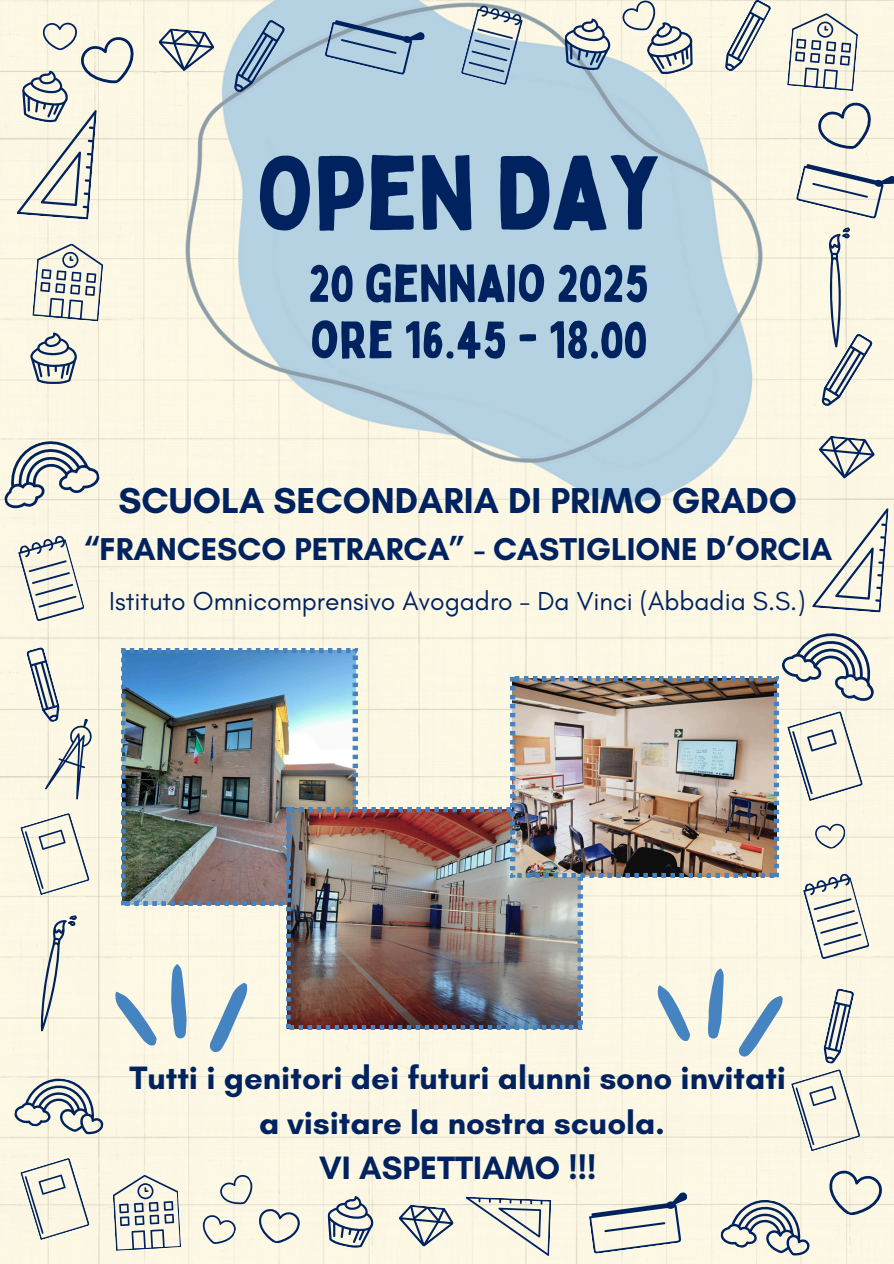
<style>
.page{position:relative;width:894px;height:1264px;background:#fff}
.page>*{position:absolute;margin:0;border:0;box-sizing:border-box;transform-origin:0 0}
.t1{font:102.75px "Bobby Jones";color:#002360}
.t2{font:51.6px/56.2px "Bobby Jones";color:#002360}
.t3{font:700 36.6px "Glacial Indifference";color:#002360}
.t4{font:700 33px/45px "Glacial Indifference";color:#002360;text-align:center}
.t5{font:700 32.25px "Glacial Indifference";color:#002360}
.t6{font:26.4px "Glacial Indifference";color:#002360}
</style>
<div class="page">
<div style="left:0;top:0;width:893px;height:1263px;background:#fdf8e4"></div>
<img style="left:186px;top:0;width:576px;height:502px">
<svg style="left:324px;top:11px;width:101px;height:67px"></svg>
<svg style="left:32px;top:241px;width:73px;height:80px"></svg>
<svg style="left:811px;top:503px;width:77px;height:109px"></svg>
<svg style="left:0;top:429px;width:102px;height:84px"></svg>
<svg style="left:719px;top:0;width:52px;height:74px"></svg>
<svg style="left:229px;top:19px;width:57px;height:77px"></svg>
<svg style="left:460px;top:4px;width:64px;height:81px"></svg>
<svg style="left:17px;top:534px;width:68px;height:87px"></svg>
<svg style="left:30px;top:332px;width:48px;height:52px"></svg>
<svg style="left:322px;top:1190px;width:57px;height:61px"></svg>
<svg style="left:816px;top:435px;width:59px;height:46px"></svg>
<svg style="left:156px;top:27px;width:60px;height:47px"></svg>
<svg style="left:558px;top:0;width:142px;height:78px"></svg>
<svg style="left:17px;top:21px;width:126px;height:199px"></svg>
<svg style="left:786px;top:10px;width:107px;height:400px"></svg>
<svg style="left:587px;top:1191px;width:106px;height:62px"></svg>
<svg style="left:112px;top:1172px;width:69px;height:78px"></svg>
<svg style="left:463px;top:1196px;width:88px;height:59px"></svg>
<svg style="left:20px;top:1157px;width:70px;height:83px"></svg>
<svg style="left:20px;top:812px;width:70px;height:83px"></svg>
<svg style="left:718px;top:1193px;width:98px;height:65px"></svg>
<svg style="left:778px;top:619px;width:110px;height:182px"></svg>
<svg style="left:26px;top:646px;width:77px;height:154px"></svg>
<svg style="left:823px;top:1165px;width:62px;height:55px"></svg>
<svg style="left:396px;top:1203px;width:59px;height:46px"></svg>
<svg style="left:197px;top:1170px;width:105px;height:79px"></svg>
<svg style="left:813px;top:821px;width:33px;height:29px"></svg>
<img style="left:121px;top:648px;width:236px;height:257px">
<img style="left:286px;top:807px;width:296px;height:222px">
<img style="left:510px;top:677px;width:268px;height:200px">
<svg style="left:643px;top:872px;width:226px;height:279px"></svg>
<svg style="left:13px;top:914px;width:248px;height:223px"></svg>
<p class="t1" style="left:256px;top:128px;width:405px">OPEN DAY</p>
<p class="t2" style="left:308px;top:254px;width:342px">20 GENNAIO 2025<br>ORE 16.45 - 18.00</p>
<p class="t3" style="left:118px;top:478px;width:680px">SCUOLA SECONDARIA DI PRIMO GRADO</p>
<p class="t5" style="left:83px;top:529px;width:750px">“FRANCESCO PETRARCA” - CASTIGLIONE D’ORCIA</p>
<p class="t6" style="left:109px;top:584px;width:697px">Istituto Omnicomprensivo Avogadro - Da Vinci (Abbadia S.S.)</p>
<p class="t4" style="left:129px;top:1054px;width:658px">Tutti i genitori dei futuri alunni sono invitati a visitare la nostra scuola.</p>
<p class="t4" style="left:319px;top:1144px;width:278px">VI ASPETTIAMO !!!</p>
</div>
